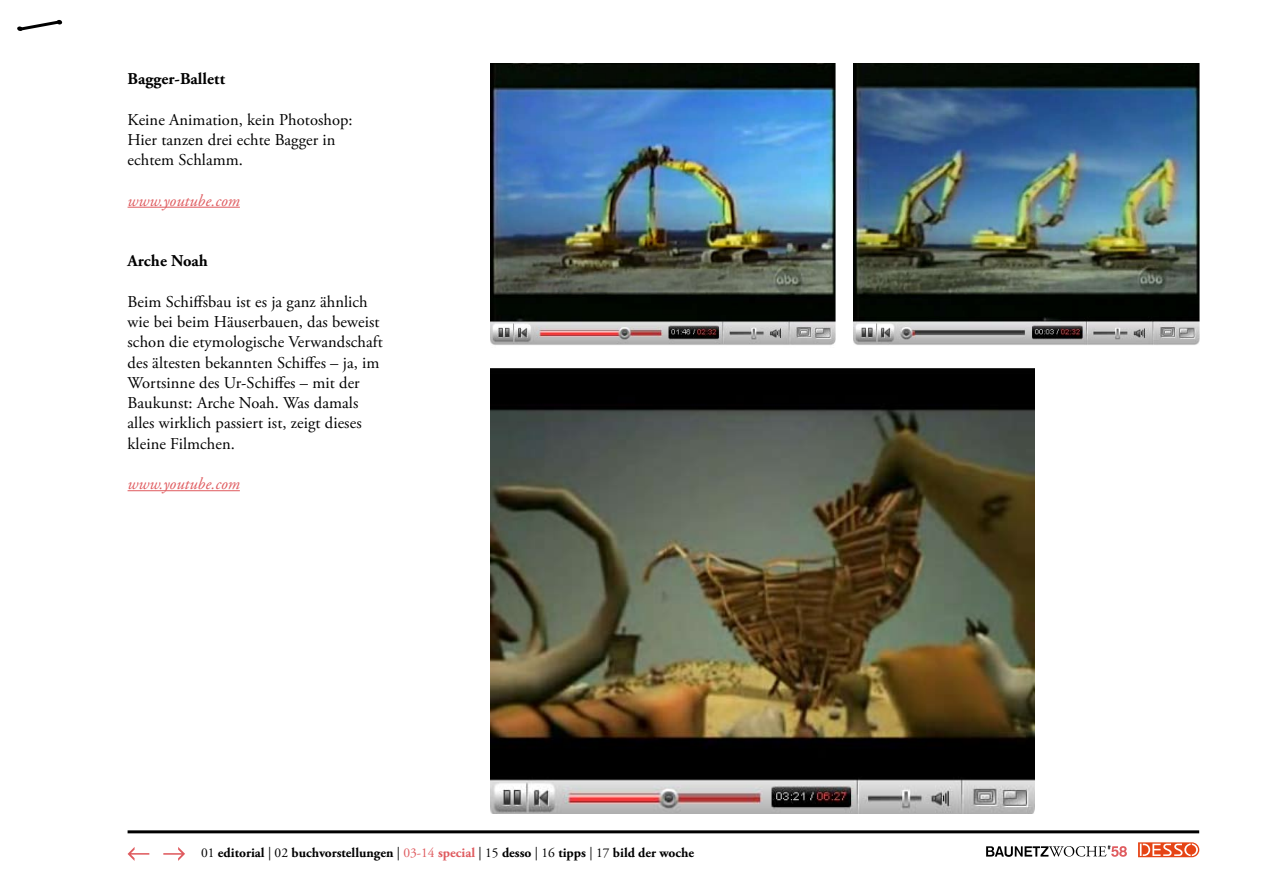
<style>
.page{position:relative;width:1263px;height:893px;background:#fff}
.page>*{position:absolute;margin:0;border:0;box-sizing:border-box;transform-origin:0 0}
.t1{font:16.5px/20.2px "Adobe Garamond Pro";letter-spacing:.005em;color:#000}
.t2{font:italic 16.5px "Adobe Garamond Pro";letter-spacing:.005em;color:#df5b5f}
.t3{font:700 16.5px "Adobe Garamond Pro";letter-spacing:.005em;color:#000}
.t4{font:700 13.5px "Adobe Garamond Pro";color:#000}
.s1{font-weight:400}
.s2{font-weight:400;color:#df5b5f}
.s3{color:#df5b5f}
</style>
<div class="page">
<svg style="left:1138px;top:842px;width:61px;height:15px"></svg>
<svg style="left:17px;top:20px;width:46px;height:11px"></svg>
<hr style="left:128px;top:830px;width:1071px;height:3px;background:#000">
<svg style="left:128px;top:847px;width:21px;height:14px"></svg>
<svg style="left:163px;top:847px;width:22px;height:14px"></svg>
<svg style="left:986px;top:845px;width:141px;height:12px"></svg>
<img style="left:490px;top:64px;width:346px;height:281px">
<hr style="left:128px;top:207px;width:112px;height:1px;background:#df5b5f">
<hr style="left:128px;top:490px;width:112px;height:1px;background:#df5b5f">
<img style="left:853px;top:64px;width:346px;height:281px">
<img style="left:490px;top:368px;width:545px;height:445px">
<p class="t3" style="left:128px;top:69px;width:99px">Bagger-Ballett</p>
<p class="t1" style="left:128px;top:110px;width:227px">Keine Animation, kein Photoshop:<br>Hier tanzen drei echte Bagger in echtem Schlamm.</p>
<p class="t2" style="left:128px;top:190px;width:114px">www.youtube.com</p>
<p class="t3" style="left:128px;top:251px;width:82px">Arche Noah</p>
<p class="t1" style="left:128px;top:292px;width:257px">Beim Schiffsbau ist es ja ganz ähnlich wie bei beim Häuserbauen, das beweist schon die etymologische Verwandschaft des ältesten bekannten Schiffes – ja, im Wortsinne des Ur-Schiffes – mit der Baukunst: Arche Noah. Was damals alles wirklich passiert ist, zeigt dieses kleine Filmchen.</p>
<p class="t2" style="left:128px;top:474px;width:114px">www.youtube.com</p>
<p class="t4" style="left:201px;top:845px;width:495px"><span class="s1">01</span> editorial <span class="s1">| 02</span> buchvorstellungen <span class="s1">|</span> <span class="s2">03-14</span> <span class="s3">special</span> <span class="s1">| 15</span> desso <span class="s1">| 16</span> tipps <span class="s1">| 17</span> bild der woche</p>
</div>
